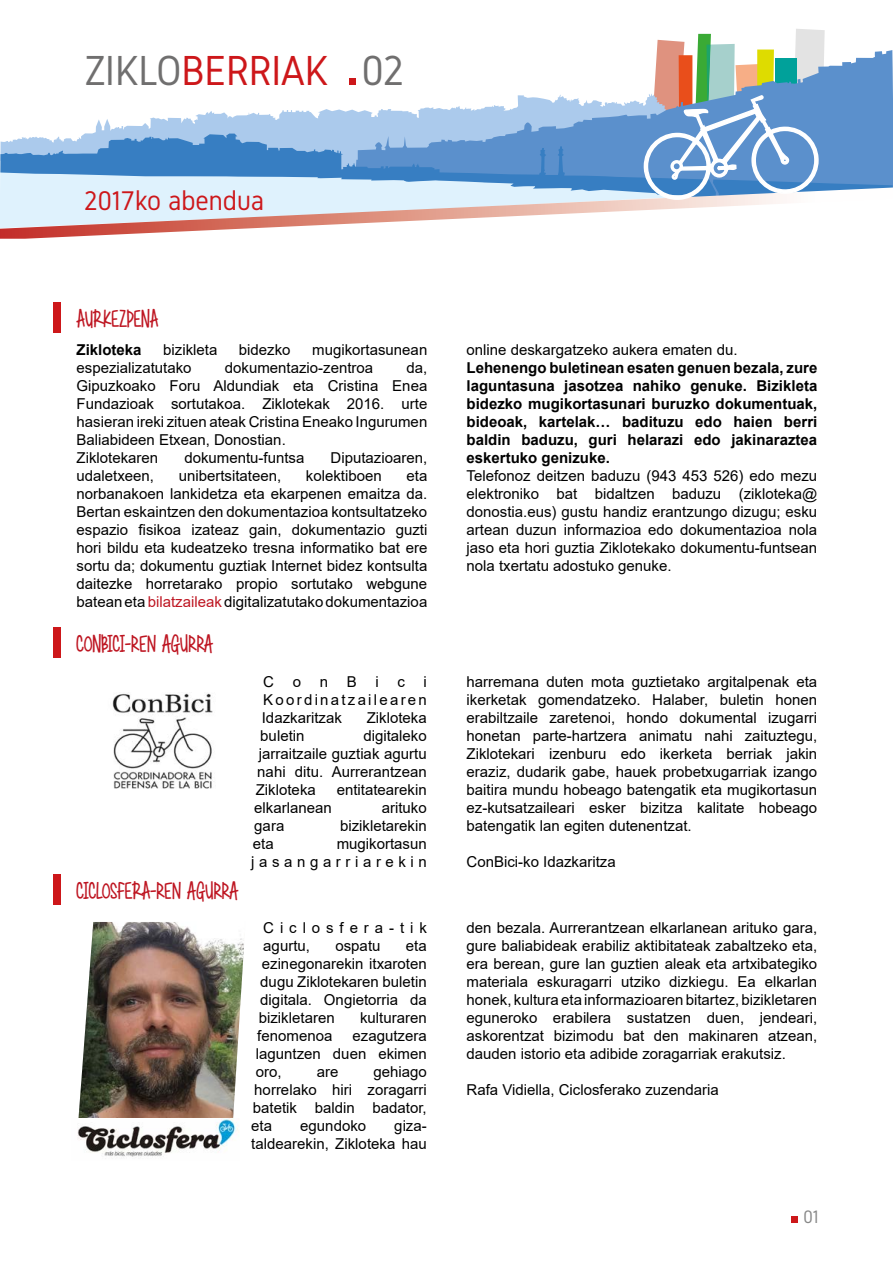
<style>
.page{position:relative;width:893px;height:1263px;background:#fff}
.page>*{position:absolute;margin:0;border:0;box-sizing:border-box;transform-origin:0 0}
.t1{font:42px "Gidole";color:#706f6f}
.t2{font:31.5px "Generally Speaking";letter-spacing:-.005em;color:#be1622}
.t3{font:27px "Gidole";color:#cd171a}
.t4{font:18px "Gidole";color:#878787}
.t5{font:15px/18px "Arial";color:#000;text-align:justify}
.t6{font:700 15px/18px "Arial";color:#000;text-align:justify}
.t7{font:15px/18px "Arial";letter-spacing:.305em;color:#000;text-align:right}
.t8{font:15px/18px "Arial";letter-spacing:.395em;color:#000}
.s1{color:#cd171a}
.s2{color:#be1622}
</style>
<div class="page">
<svg style="left:84px;top:109px;width:272px;height:25px;fill:#abcaec"></svg>
<svg style="left:356px;top:50px;width:537px;height:84px"></svg>
<svg style="left:0;top:134px;width:893px;height:54px;background:#6ea1d4"></svg>
<div style="left:349px;top:78px;width:7px;height:7px;background:#cd171a"></div>
<svg style="left:0;top:188px;width:882px;height:51px"></svg>
<svg style="left:643px;top:29px;width:182px;height:171px"></svg>
<div style="left:53px;top:302px;width:8px;height:31px;background:#cd171a"></div>
<div style="left:53px;top:627px;width:8px;height:31px;background:#cd171a"></div>
<div style="left:53px;top:874px;width:8px;height:31px;background:#cd171a"></div>
<div style="left:792px;top:1216px;width:6px;height:7px;background:#cd171a"></div>
<img style="left:112px;top:693px;width:101px;height:96px">
<img style="left:78px;top:922px;width:166px;height:196px">
<img style="left:77px;top:1118px;width:162px;height:39px">
<h1 class="t1" style="left:85px;top:46px;width:321px">ZIKLO<span class="s1">BERRIAK</span> 02</h1>
<h3 class="t3" style="left:84px;top:185px;width:181px">2017ko abendua</h3>
<h2 class="t2" style="left:77px;top:302px;width:83px">aurkezpena</h2>
<p class="t6" style="left:77px;top:341px;width:67px">Zikloteka</p>
<p class="t5" style="left:163px;top:341px;width:56px">bizikleta</p>
<p class="t5" style="left:239px;top:341px;width:53px">bidezko</p>
<p class="t5" style="left:312px;top:341px;width:117px">mugikortasunean</p>
<p class="t5" style="left:77px;top:359px;width:117px">espezializatutako</p>
<p class="t5" style="left:225px;top:359px;width:150px">dokumentazio-zentroa</p>
<p class="t5" style="left:77px;top:359px;width:352px;text-align:left;text-indent:330px">da, Gipuzkoako Foru Aldundiak eta Cristina Enea Fundazioak sortutakoa. Ziklotekak 2016. urte hasieran ireki zituen ateak Cristina Eneako Ingurumen Baliabideen Etxean, Donostian.<br>Ziklotekaren</p>
<p class="t5" style="left:184px;top:449px;width:122px">dokumentu-funtsa</p>
<p class="t5" style="left:331px;top:449px;width:98px">Diputazioaren,</p>
<p class="t5" style="left:77px;top:467px;width:79px">udaletxeen,</p>
<p class="t5" style="left:179px;top:467px;width:104px">unibertsitateen,</p>
<p class="t5" style="left:306px;top:467px;width:77px">kolektiboen</p>
<p class="t5" style="left:77px;top:467px;width:352px;text-indent:330px">eta norbanakoen lankidetza eta ekarpenen emaitza da.<br>Bertan eskaintzen den dokumentazioa kontsultatzeko espazio fisikoa izateaz gain, dokumentazio guzti hori bildu eta kudeatzeko tresna informatiko bat ere sortu da; dokumentu guztiak Internet bidez kontsulta daitezke horretarako propio sortutako webgune batean eta <span class="s2">bilatzaileak</span> digitalizatutako dokumentazioa</p>
<h2 class="t2" style="left:77px;top:627px;width:138px">conbici-REN AGURRA</h2>
<h2 class="t2" style="left:77px;top:874px;width:163px">ciclosfera-REN AGURRA</h2>
<p class="t5" style="left:262px;top:673px;width:167px">ConBici Koordinatzailearen Idazkaritzak</p>
<p class="t5" style="left:367px;top:709px;width:62px">Zikloteka</p>
<p class="t5" style="left:256px;top:727px;width:172px;text-indent:108px">digitaleko jarraitzaile guztiak agurtu nahi ditu. Aurrerantzean Zikloteka</p>
<p class="t5" style="left:260px;top:727px;width:46px">buletin</p>
<p class="t5" style="left:337px;top:781px;width:92px">entitatearekin</p>
<p class="t5" style="left:254px;top:799px;width:79px">elkarlanean</p>
<p class="t5" style="left:382px;top:799px;width:47px">arituko</p>
<p class="t5" style="left:254px;top:817px;width:32px">gara</p>
<p class="t5" style="left:340px;top:817px;width:88px">bizikletarekin</p>
<p class="t5" style="left:253px;top:835px;width:22px">eta</p>
<p class="t7" style="left:251px;top:835px;width:177px">mugikortasun jasangarriarekin</p>
<p class="t8" style="left:263px;top:918px;width:165px">Ciclosfera-tik agurtu,</p>
<p class="t5" style="left:259px;top:936px;width:169px;text-indent:147px">eta ezinegonarekin itxaroten dugu Ziklotekaren buletin digitala. Ongietorria da bizikletaren</p>
<p class="t5" style="left:335px;top:936px;width:47px">ospatu</p>
<p class="t5" style="left:360px;top:1008px;width:68px">kulturaren</p>
<p class="t5" style="left:257px;top:1026px;width:77px">fenomenoa</p>
<p class="t5" style="left:256px;top:1026px;width:172px;text-indent:97px">ezagutzera laguntzen duen ekimen oro,</p>
<p class="t5" style="left:251px;top:1062px;width:177px;text-indent:122px">gehiago horrelako hiri zoragarri batetik baldin badator, eta</p>
<p class="t5" style="left:317px;top:1062px;width:23px">are</p>
<p class="t5" style="left:251px;top:1116px;width:177px;text-align:right">giza-<br>taldearekin, Zikloteka hau</p>
<p class="t5" style="left:300px;top:1116px;width:67px">egundoko</p>
<p class="t5" style="left:466px;top:341px;width:272px">online deskargatzeko aukera ematen du.</p>
<p class="t6" style="left:466px;top:359px;width:352px">Lehenengo buletinean esaten genuen bezala, zure laguntasuna jasotzea nahiko genuke. Bizikleta bidezko mugikortasunari buruzko dokumentuak, bideoak, kartelak… badituzu edo haien berri baldin baduzu, guri helarazi edo jakinaraztea eskertuko genizuke.</p>
<p class="t5" style="left:466px;top:467px;width:352px">Telefonoz deitzen baduzu (943 453 526) edo mezu elektroniko bat bidaltzen baduzu (zikloteka@ donostia.eus) gustu handiz erantzungo dizugu; esku artean duzun informazioa edo dokumentazioa nola jaso eta hori guztia Ziklotekako dokumentu-funtsean nola txertatu adostuko genuke.</p>
<p class="t5" style="left:466px;top:673px;width:352px">harremana duten mota guztietako argitalpenak eta ikerketak gomendatzeko. Halaber, buletin honen erabiltzaile zaretenoi, hondo dokumental izugarri honetan parte-hartzera animatu nahi zaituztegu, Ziklotekari izenburu edo ikerketa berriak jakin eraziz, dudarik gabe, hauek probetxugarriak izango baitira mundu hobeago batengatik eta mugikortasun ez-kutsatzaileari esker bizitza kalitate hobeago batengatik lan egiten dutenentzat.</p>
<p class="t5" style="left:466px;top:853px;width:151px">ConBici-ko Idazkaritza</p>
<p class="t5" style="left:466px;top:918px;width:352px">den bezala. Aurrerantzean elkarlanean arituko gara, gure baliabideak erabiliz aktibitateak zabaltzeko eta, era berean, gure lan guztien aleak eta artxibategiko materiala eskuragarri utziko dizkiegu. Ea elkarlan honek, kultura eta informazioaren bitartez, bizikletaren eguneroko erabilera sustatzen duen, jendeari, askorentzat bizimodu bat den makinaren atzean, dauden istorio eta adibide zoragarriak erakutsiz.</p>
<p class="t5" style="left:466px;top:1080px;width:254px">Rafa Vidiella, Ciclosferako zuzendaria</p>
<p class="t4" style="left:803px;top:1207px;width:17px">01</p>
</div>
